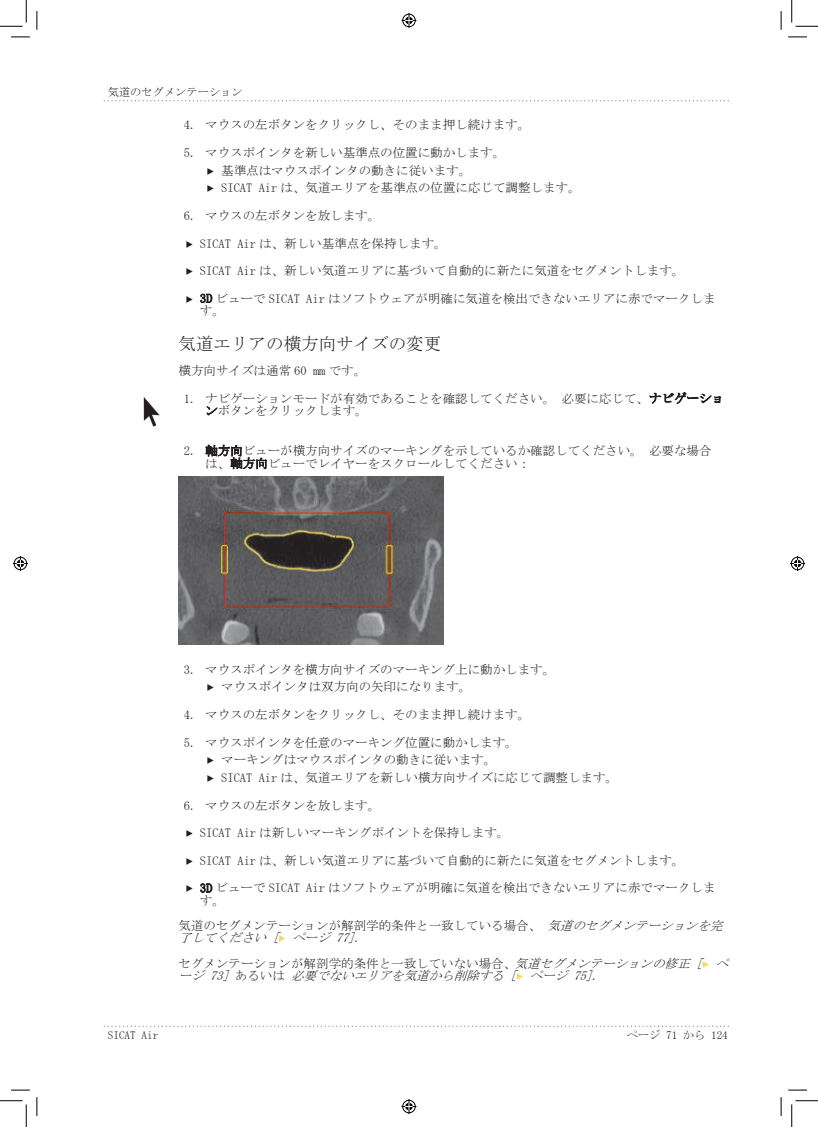
<style>
.page{position:relative;width:818px;height:1127px;background:#fff}
.page>*{position:absolute;margin:0;border:0;box-sizing:border-box;transform-origin:0 0}
.t1{font:17.5px "MS Mincho";color:#231f20}
.t2{font:12.5px/12.5px "MS Mincho";color:#231f20}
.t3{font:italic 12.5px/12.5px "MS Mincho";color:#231f20}
.t4{font:11.25px "MS Mincho";color:#231f20}
.s1{font-family:"Source Sans Pro"}
.s2{font-style:italic}
.s3{font-family:"Source Sans Pro";color:#f4d962}
.s4{font-style:normal}
.s5{font-family:"Source Sans Pro";font-style:normal;color:#f4d962}
</style>
<div class="page">
<svg style="left:104px;top:100px;width:625px;height:1px"></svg>
<svg style="left:104px;top:1025px;width:625px;height:1px"></svg>
<svg style="left:200px;top:294px;width:12px;height:8px"></svg>
<svg style="left:650px;top:392px;width:71px;height:12px"></svg>
<svg style="left:207px;top:406px;width:10px;height:9px"></svg>
<svg style="left:206px;top:444px;width:61px;height:25px"></svg>
<img style="left:179px;top:476px;width:265px;height:168px">
<svg style="left:200px;top:883px;width:12px;height:9px"></svg>
<img style="left:143px;top:397px;width:17px;height:30px">
<svg style="left:11px;top:36px;width:19px;height:2px"></svg>
<svg style="left:788px;top:36px;width:19px;height:2px"></svg>
<svg style="left:11px;top:1089px;width:19px;height:1px"></svg>
<svg style="left:788px;top:1089px;width:19px;height:1px"></svg>
<svg style="left:36px;top:11px;width:2px;height:19px"></svg>
<svg style="left:36px;top:1097px;width:2px;height:18px"></svg>
<svg style="left:780px;top:11px;width:2px;height:19px"></svg>
<svg style="left:780px;top:1097px;width:2px;height:18px"></svg>
<svg style="left:0;top:0;width:27px;height:27px"></svg>
<svg style="left:0;top:1100px;width:27px;height:26px"></svg>
<svg style="left:791px;top:0;width:27px;height:27px"></svg>
<svg style="left:791px;top:1100px;width:27px;height:26px"></svg>
<svg style="left:401px;top:13px;width:15px;height:15px"></svg>
<svg style="left:401px;top:1099px;width:15px;height:14px"></svg>
<svg style="left:13px;top:556px;width:15px;height:15px"></svg>
<svg style="left:790px;top:556px;width:15px;height:15px"></svg>
<p class="t4" style="left:108px;top:86px;width:137px">気道のセグメンテーション</p>
<p class="t2" style="left:184px;top:118px;width:348px">4. マウスの左ボタンをクリックし、そのまま押し続けます。</p>
<p class="t2" style="left:207px;top:143px;width:375px;line-height:17.9px;text-indent:-23px">5. マウスポインタを新しい基準点の位置に動かします。<br><span class="s1">▶</span> 基準点はマウスポインタの動きに従います。<br><span class="s1">▶</span> SICAT Air は、気道エリアを基準点の位置に応じて調整します。</p>
<p class="t2" style="left:184px;top:209px;width:198px">6. マウスの左ボタンを放します。</p>
<p class="t2" style="left:186px;top:237px;width:263px"><span class="s1">▶</span> SICAT Air は、新しい基準点を保持します。</p>
<p class="t2" style="left:186px;top:264px;width:500px"><span class="s1">▶</span> SICAT Air は、新しい気道エリアに基づいて自動的に新たに気道をセグメントします。</p>
<p class="t2" style="left:200px;top:292px;width:517px;text-indent:-14px"><span class="s1">▶</span> 3D ビューで SICAT Air はソフトウェアが明確に気道を検出できないエリアに赤でマークします。</p>
<h1 class="t1" style="left:179px;top:334px;width:264px">気道エリアの横方向サイズの変更</h1>
<p class="t2" style="left:179px;top:364px;width:189px">横方向サイズは通常 60 mm です。</p>
<p class="t2" style="left:205px;top:392px;width:520px;text-indent:-21px">1. ナビゲーションモードが有効であることを確認してください。 必要に応じて、ナビゲーションボタンをクリックします。</p>
<p class="t2" style="left:205px;top:444px;width:508px;text-indent:-21px">2. 軸方向ビューが横方向サイズのマーキングを示しているか確認してください。 必要な場合は、軸方向ビューでレイヤーをスクロールしてください：</p>
<p class="t2" style="left:207px;top:660px;width:350px;line-height:17.8px;text-indent:-23px">3. マウスポインタを横方向サイズのマーキング上に動かします。<span class="s1">▶</span> マウスポインタは双方向の矢印になります。</p>
<p class="t2" style="left:184px;top:708px;width:348px">4. マウスの左ボタンをクリックし、そのまま押し続けます。</p>
<p class="t2" style="left:207px;top:732px;width:413px;line-height:17.9px;text-indent:-23px">5. マウスポインタを任意のマーキング位置に動かします。<br><span class="s1">▶</span> マーキングはマウスポインタの動きに従います。<br><span class="s1">▶</span> SICAT Air は、気道エリアを新しい横方向サイズに応じて調整します。</p>
<p class="t2" style="left:184px;top:798px;width:198px">6. マウスの左ボタンを放します。</p>
<p class="t2" style="left:186px;top:826px;width:325px"><span class="s1">▶</span> SICAT Air は新しいマーキングポイントを保持します。</p>
<p class="t2" style="left:186px;top:853px;width:500px"><span class="s1">▶</span> SICAT Air は、新しい気道エリアに基づいて自動的に新たに気道をセグメントします。</p>
<p class="t2" style="left:200px;top:881px;width:517px;text-indent:-14px"><span class="s1">▶</span> 3D ビューで SICAT Air はソフトウェアが明確に気道を検出できないエリアに赤でマークします。</p>
<p class="t2" style="left:179px;top:918px;width:549px">気道のセグメンテーションが解剖学的条件と一致している場合、 <span class="s2">気道のセグメンテーションを完了してください [</span><span class="s3">▶</span> <span class="s2">ページ 77]</span>.</p>
<p class="t3" style="left:179px;top:956px;width:555px"><span class="s4">セグメンテーションが解剖学的条件と一致していない場合、</span>気道セグメンテーションの修正 [<span class="s5">▶</span> ページ 73] <span class="s4">あるいは</span> 必要でないエリアを気道から削除する [<span class="s5">▶</span> ページ 75]<span class="s4">.</span></p>
<p class="t4" style="left:108px;top:1029px;width:52px">SICAT Air</p>
<p class="t4" style="left:627px;top:1029px;width:103px">ページ 71 から 124</p>
</div>
